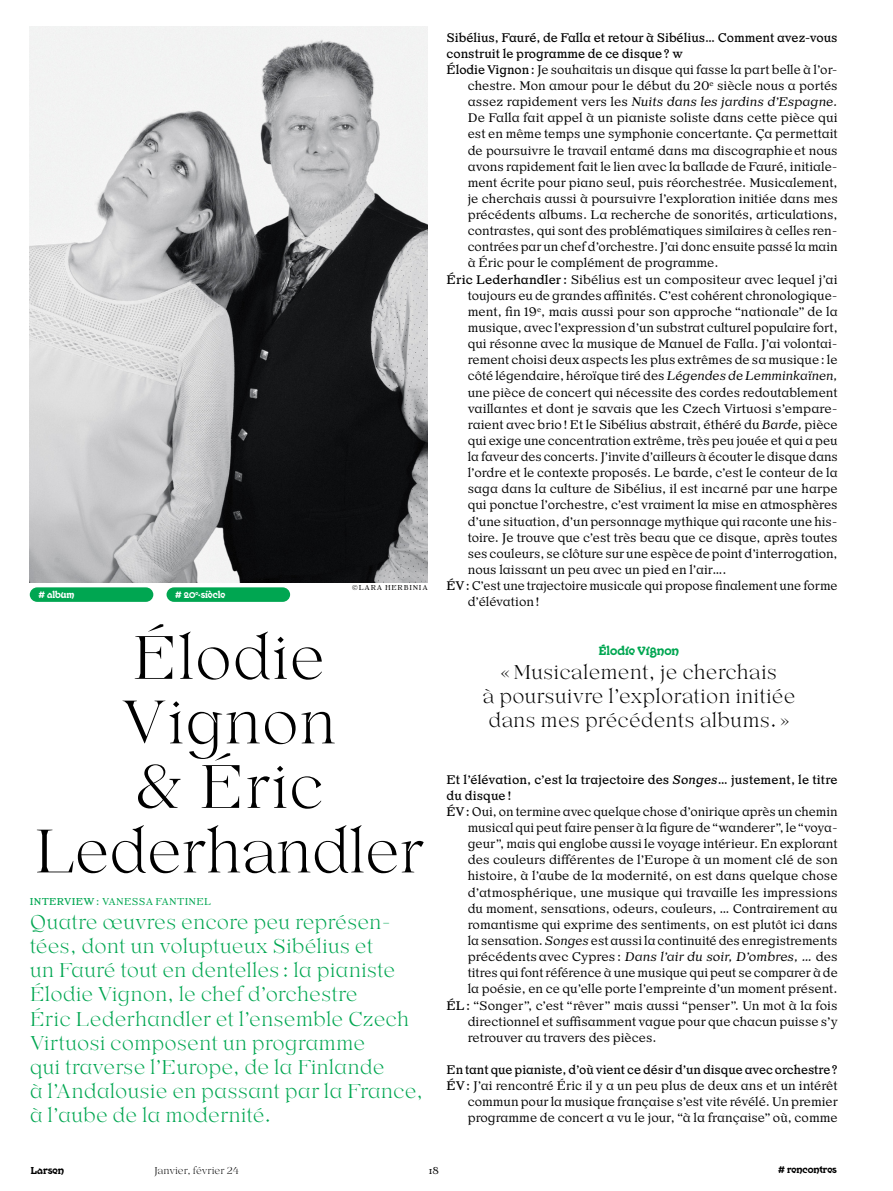
<style>
.page{position:relative;width:893px;height:1191px;background:#fff}
.page>*{position:absolute;margin:0;border:0;box-sizing:border-box;transform-origin:0 0}
.t1{font:100 64.5px/64.5px "Or Lemmen";color:#000;text-align:center}
.t2{font:100 21px/24.2px "Or Lemmen";color:#00a651}
.t3{font:100 21px/24.2px "Or Lemmen";letter-spacing:.005em;color:#000;text-align:center}
.t4{font:300 13.2px/16.2px "Or Lemmen";color:#000;text-align:right}
.t5{font:13.2px "Or Lemmen";color:#000}
.t6{font:italic 300 13.2px "Or Lemmen";letter-spacing:.005em;color:#000}
.t7{font:700 13.2px "Nirvana";color:#00a651}
.t8{font:700 10.95px "Nirvana Larsen";color:#000}
.t9{font:300 10.5px "Or Lemmen";letter-spacing:.03em;color:#00a651}
.t10{font:100 10.5px "Or Lemmen";color:#000}
.t11{font:700 10.5px "Nirvana";letter-spacing:-.005em;color:#000}
.t12{font:300 10.5px "Or Lemmen";color:#000}
.t13{font:700 10.2px "Nirvana";color:#fff}
.t14{font:300 7.5px "Or Lemmen";letter-spacing:.1em;color:#000}
.s1{font-weight:400}
.s2{font-style:normal}
.s3{font-style:italic}
</style>
<div class="page">
<img style="left:30px;top:26px;width:397px;height:556px">
<div style="left:30px;top:587px;width:123px;height:15px;background:#00a651;border-radius:7px"></div>
<div style="left:167px;top:587px;width:123px;height:15px;background:#00a651;border-radius:7px"></div>
<p class="t13" style="left:38px;top:588px;width:37px"># album</p>
<p class="t13" style="left:175px;top:588px;width:52px"># 20<sup>e</sup>·siècle</p>
<p class="t14" style="left:352px;top:583px;width:77px">©LARA HERBINIA</p>
<h1 class="t1" style="left:34px;top:625px;width:392px">Élodie<br>Vignon<br>&amp; Éric<br>Lederhandler</h1>
<p class="t9" style="left:30px;top:895px;width:183px"><span class="s1">INTERVIEW:</span> VANESSA FANTINEL</p>
<p class="t2" style="left:30px;top:910px;width:395px">Quatre œuvres encore peu représen&shy;tées, dont un voluptueux Sibélius et<br>un Fauré tout en dentelles : la pianiste Élodie Vignon, le chef d’orchestre<br>Éric Lederhandler et l’ensemble Czech Virtuosi composent un programme<br>qui traverse l’Europe, de la Finlande<br>à l’Andalousie en passant par la France, à l’aube de la modernité.</p>
<p class="t5" style="left:446px;top:29px;width:393px">Sibélius, Fauré, de Falla et retour à Sibélius… Comment avez-vous</p>
<p class="t5" style="left:446px;top:46px;width:238px">construit le programme de ce disque? w</p>
<p class="t4" style="left:446px;top:61px;width:393px"><span class="s1">Élodie Vignon:</span> Je souhaitais un disque qui fasse la part belle à l’or-</p>
<p class="t4" style="left:468px;top:78px;width:371px">chestre. Mon amour pour le début du 20<sup>e</sup> siècle nous a portés</p>
<p class="t6" style="left:468px;top:94px;width:371px"><span class="s2">assez rapidement vers les</span> Nuits dans les jardins d’Espagne.</p>
<p class="t4" style="left:468px;top:110px;width:371px">De Falla fait appel à un pianiste soliste dans cette pièce qui</p>
<p class="t4" style="left:468px;top:126px;width:371px">est en même temps une symphonie concertante. Ça permettait</p>
<p class="t4" style="left:468px;top:142px;width:371px">de poursuivre le travail entamé dans ma discographieet nous</p>
<p class="t4" style="left:468px;top:158px;width:371px">avons rapidement fait le lien avec la ballade de Fauré, initiale-</p>
<p class="t4" style="left:468px;top:174px;width:371px">ment écrite pour piano seul, puis réorchestrée. Musicalement,</p>
<p class="t4" style="left:468px;top:190px;width:371px">je cherchais aussi à poursuivre l’exploration initiée dans mes</p>
<p class="t4" style="left:468px;top:207px;width:371px">précédents albums. La recherche de sonorités, articulations,</p>
<p class="t4" style="left:468px;top:223px;width:371px">contrastes, qui sont des problématiques similaires à celles ren-</p>
<p class="t4" style="left:468px;top:239px;width:371px">contrées par un chef d’orchestre. J’ai donc ensuite passé la main</p>
<p class="t4" style="left:468px;top:255px;width:252px">à Éric pour le complément de programme.</p>
<p class="t4" style="left:446px;top:271px;width:393px"><span class="s1">Éric Lederhandler:</span> Sibélius est un compositeur avec lequel j’ai</p>
<p class="t4" style="left:468px;top:287px;width:371px">toujours eu de grandes affinités. C’est cohérent chronologique-</p>
<p class="t4" style="left:468px;top:303px;width:371px">ment, fin 19<sup>e</sup>, mais aussi pour son approche “nationale” de la</p>
<p class="t4" style="left:468px;top:319px;width:371px">musique, avec l’expression d’un substrat culturel populaire fort,</p>
<p class="t4" style="left:468px;top:336px;width:371px">qui résonne avec la musique de Manuel de Falla. J’ai volontai-</p>
<p class="t4" style="left:468px;top:352px;width:371px">rement choisi deux aspects les plus extrêmes de sa musique: le</p>
<p class="t4" style="left:468px;top:368px;width:371px">côté légendaire, héroïque tiré des <span class="s3">Légendes de Lemminkaïnen,</span></p>
<p class="t4" style="left:468px;top:384px;width:371px">une pièce de concert qui nécessite des cordes redoutablement</p>
<p class="t4" style="left:468px;top:400px;width:371px">vaillantes et dont je savais que les Czech Virtuosi s’empare-</p>
<p class="t4" style="left:468px;top:416px;width:371px">raient avec brio! Et le Sibélius abstrait, éthéré du <span class="s3">Barde,</span> pièce</p>
<p class="t4" style="left:468px;top:432px;width:371px">qui exige une concentration extrême, très peu jouée et qui a peu</p>
<p class="t4" style="left:468px;top:448px;width:371px">la faveur des concerts. J’invite d’ailleurs à écouter le disque dans</p>
<p class="t4" style="left:468px;top:465px;width:371px">l’ordre et le contexte proposés. Le barde, c’est le conteur de la</p>
<p class="t4" style="left:468px;top:481px;width:371px">saga dans la culture de Sibélius, il est incarné par une harpe</p>
<p class="t4" style="left:468px;top:497px;width:371px">qui ponctue l’orchestre, c’est vraiment la mise en atmosphères</p>
<p class="t4" style="left:468px;top:513px;width:371px">d’une situation, d’un personnage mythique qui raconte une his-</p>
<p class="t4" style="left:468px;top:529px;width:371px">toire. Je trouve que c’est très beau que ce disque, après toutes</p>
<p class="t4" style="left:468px;top:545px;width:371px">ses couleurs, se clôture sur une espèce de point d’interrogation,</p>
<p class="t4" style="left:468px;top:561px;width:260px">nous laissant un peu avec un pied en l’air….</p>
<p class="t4" style="left:446px;top:577px;width:393px"><span class="s1">ÉV:</span> C’est une trajectoire musicale qui propose finalement une forme</p>
<p class="t4" style="left:468px;top:594px;width:74px">d’élévation!</p>
<p class="t7" style="left:599px;top:641px;width:82px">Élodie Vignon</p>
<h2 class="t3" style="left:482px;top:660px;width:315px">«Musicalement, je cherchais<br>à poursuivre l’exploration initiée dans mes précédents albums. »</h2>
<p class="t5" style="left:446px;top:771px;width:393px">Et l’élévation, c’est la trajectoire des <span class="s3">Songes</span>… justement, le titre</p>
<p class="t5" style="left:446px;top:787px;width:67px">du disque !</p>
<p class="t4" style="left:446px;top:803px;width:393px"><span class="s1">ÉV:</span> Oui, on termine avec quelque chose d’onirique après un chemin</p>
<p class="t4" style="left:468px;top:819px;width:371px">musical qui peut faire penser à la figure de “wanderer”, le “voya-</p>
<p class="t4" style="left:468px;top:835px;width:371px">geur”, mais qui englobe aussi le voyage intérieur. En explorant</p>
<p class="t4" style="left:468px;top:852px;width:371px">des couleurs différentes de l’Europe à un moment clé de son</p>
<p class="t4" style="left:468px;top:868px;width:371px">histoire, à l’aube de la modernité, on est dans quelque chose</p>
<p class="t4" style="left:468px;top:884px;width:371px">d’atmosphérique, une musique qui travaille les impressions</p>
<p class="t4" style="left:468px;top:900px;width:371px">du moment, sensations, odeurs, couleurs, … Contrairement au</p>
<p class="t4" style="left:468px;top:916px;width:371px">romantisme qui exprime des sentiments, on est plutôt ici dans</p>
<p class="t4" style="left:468px;top:932px;width:371px">la sensation. <span class="s3">Songes</span> est aussi la continuité des enregistrements</p>
<p class="t6" style="left:468px;top:949px;width:371px"><span class="s2">précédentsavec Cypres :</span> Dans l’air du soir, D’ombres, … <span class="s2">des</span></p>
<p class="t4" style="left:468px;top:964px;width:372px">titres qui font référence à une musique qui peut se comparer à de</p>
<p class="t4" style="left:468px;top:981px;width:371px">la poésie, en ce qu’elle porte l’empreinte d’un moment présent.</p>
<p class="t4" style="left:446px;top:997px;width:393px"><span class="s1">ÉL:</span> “Songer”, c’est “rêver” mais aussi “penser”. Un mot à la fois</p>
<p class="t4" style="left:468px;top:1013px;width:371px">directionnel et suffisamment vague pour que chacun puisse s’y</p>
<p class="t4" style="left:468px;top:1029px;width:190px">retrouver au travers des pièces.</p>
<p class="t4" style="left:446px;top:1061px;width:393px"><span class="s1">En tant que pianiste, d’où vient ce désir d’un disque avec orchestre?<br>ÉV:</span> J’ai rencontré Éric il y a un peu plus de deux ans et un intérêt commun pour la musique française s’est vite révélé. Un premier programme de concert a vu le jour, “à la française” où, comme</p>
<p class="t8" style="left:31px;top:1166px;width:35px">Larsen</p>
<p class="t10" style="left:154px;top:1164px;width:86px">Janvier, février 24</p>
<p class="t12" style="left:429px;top:1164px;width:12px">18</p>
<p class="t11" style="left:778px;top:1162px;width:60px"># rencontres</p>
</div>
